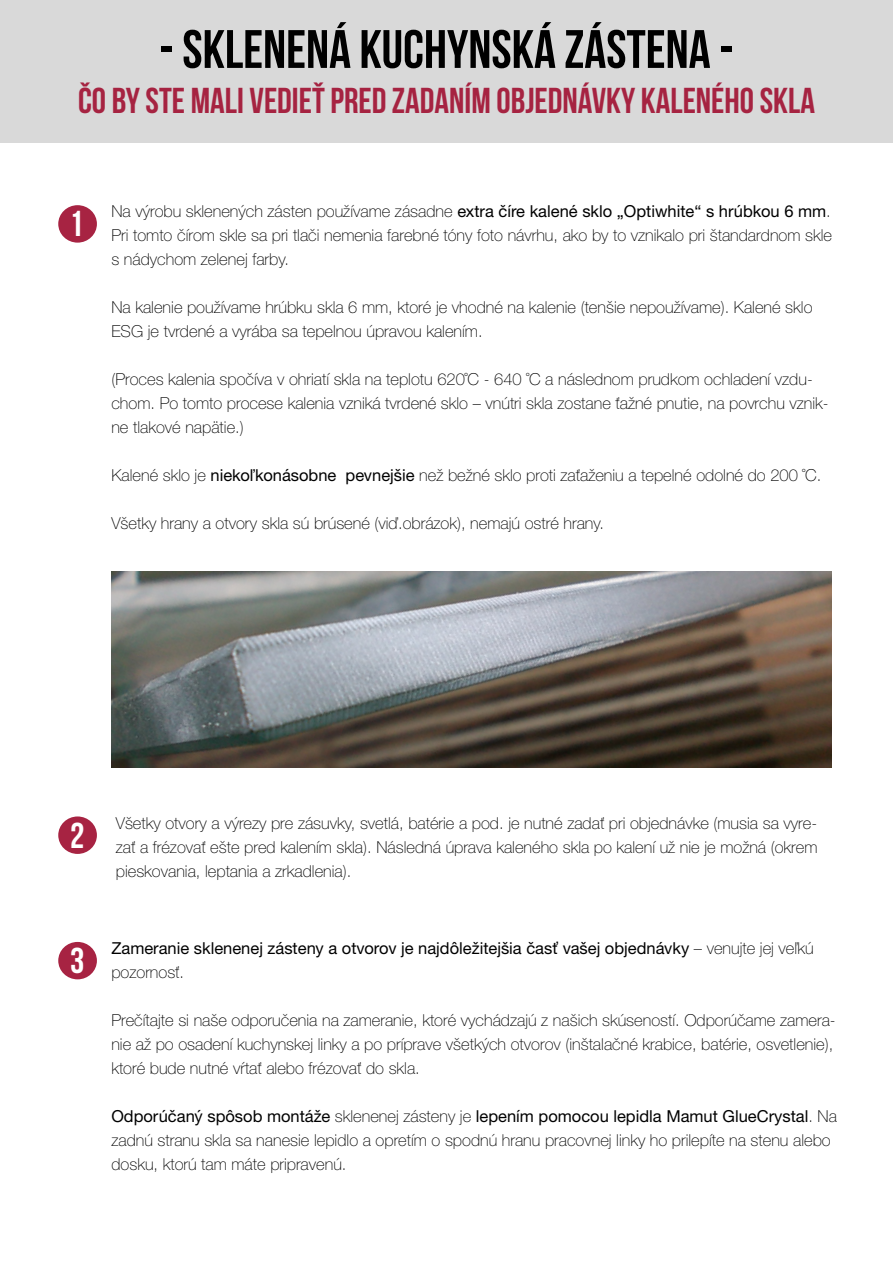
<style>
.page{position:relative;width:893px;height:1263px;background:#fff}
.page>*{position:absolute;margin:0;border:0;box-sizing:border-box;transform-origin:0 0}
.t1{font:54px "Bebas Neue";color:#000}
.t2{font:36px "Bebas Neue";color:#a62341}
.t3{font:36px "Bebas Neue";color:#fff}
.t4{font:100 16.5px/24px "Helvetica Neue CE";color:#000}
.t5{font:16.5px/24px "Helvetica Neue CE";color:#000}
.s1{font-weight:400}
.s2{font-weight:100}
</style>
<div class="page">
<div style="left:0;top:0;width:893px;height:142px;background:#d9d9d9"></div>
<div style="left:58px;top:205px;width:39px;height:38px;background:#a72342;border-radius:50%"></div>
<div style="left:58px;top:816px;width:39px;height:38px;background:#a72342;border-radius:50%"></div>
<div style="left:58px;top:942px;width:39px;height:37px;background:#a72342;border-radius:50%"></div>
<img style="left:111px;top:572px;width:720px;height:195px">
<h1 class="t1" style="left:159px;top:20px;width:576px">- SKLENENÁ KUCHYNSKÁ ZÁSTENA -</h1>
<h2 class="t2" style="left:78px;top:81px;width:738px">ČO BY STE MALI VEDIEŤ PRED ZADANÍM OBJEDNÁVKY KALENÉHO SKLA</h2>
<h2 class="t3" style="left:69px;top:204px;width:16px">1</h2>
<p class="t4" style="left:111px;top:199px;width:722px;text-align:justify">Na výrobu sklenených zásten používame zásadne <span class="s1">extra číre kalené sklo „Optiwhite“ s hrúbkou 6 mm</span>.<br>Pri tomto čírom skle sa pri tlači nemenia farebné tóny foto návrhu, ako by to vznikalo pri štandardnom skle s nádychom zelenej farby.</p>
<p class="t4" style="left:111px;top:295px;width:703px">Na kalenie používame hrúbku skla 6 mm, ktoré je vhodné na kalenie (tenšie nepoužívame). Kalené sklo<br>ESG je tvrdené a vyrába sa tepelnou úpravou kalením.</p>
<p class="t4" style="left:111px;top:367px;width:719px">(Proces kalenia spočíva v ohriatí skla na teplotu 620˚C - 640 ˚C a následnom prudkom ochladení vzdu&shy;chom. Po tomto procese kalenia vzniká tvrdené sklo – vnútri skla zostane ťažné pnutie, na povrchu vznik&shy;ne tlakové napätie.)</p>
<p class="t4" style="left:111px;top:463px;width:711px">Kalené sklo je <span class="s1">niekoľkonásobne pevnejšie</span> než bežné sklo proti zaťaženiu a tepelné odolné do 200 ˚C.</p>
<p class="t4" style="left:111px;top:511px;width:494px">Všetky hrany a otvory skla sú brúsené (viď.obrázok), nemajú ostré hrany.</p>
<h2 class="t3" style="left:70px;top:815px;width:16px">2</h2>
<h2 class="t3" style="left:70px;top:941px;width:16px">3</h2>
<p class="t4" style="left:116px;top:811px;width:703px;text-align:justify">Všetky otvory a výrezy pre zásuvky, svetlá, batérie a pod. je nutné zadať pri objednávke (musia sa vyre&shy;zať a frézovať ešte pred kalením skla). Následná úprava kaleného skla po kalení už nie je možná (okrem pieskovania, leptania a zrkadlenia).</p>
<p class="t5" style="left:111px;top:936px;width:704px">Zameranie sklenenej zásteny a otvorov je najdôležitejšia časť vašej objednávky <span class="s2">– venujte jej veľkú pozornosť.</span></p>
<p class="t4" style="left:111px;top:1008px;width:726px">Prečítajte si naše odporučenia na zameranie, ktoré vychádzajú z našich skúseností. Odporúčame zamera&shy;nie až po osadení kuchynskej linky a po príprave všetkých otvorov (inštalačné krabice, batérie, osvetlenie), ktoré bude nutné vŕtať alebo frézovať do skla.</p>
<p class="t4" style="left:111px;top:1104px;width:727px"><span class="s1">Odporúčaný spôsob montáže</span> sklenenej zásteny je <span class="s1">lepením pomocou lepidla Mamut GlueCrystal</span>. Na zadnú stranu skla sa nanesie lepidlo a opretím o spodnú hranu pracovnej linky ho prilepíte na stenu alebo dosku, ktorú tam máte pripravenú.</p>
</div>
